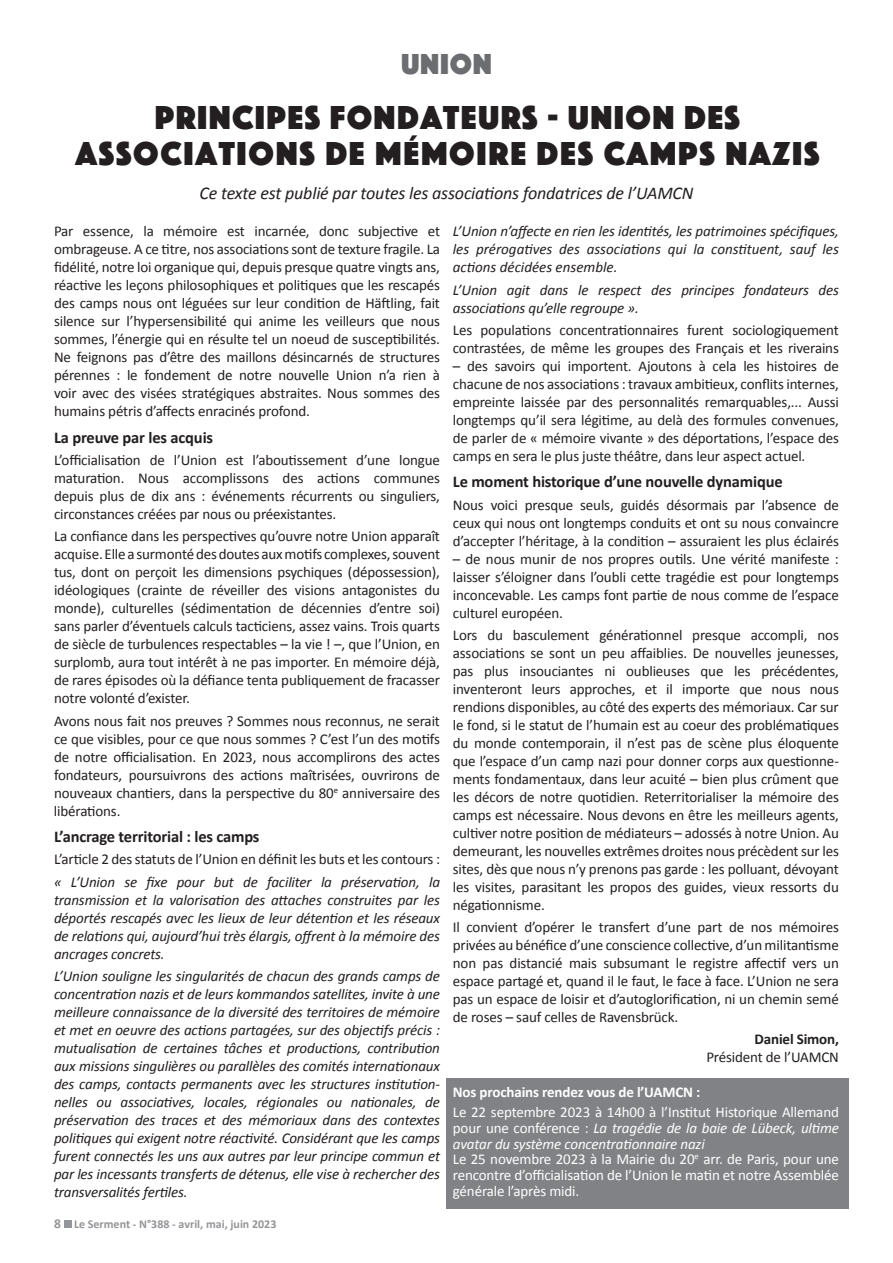
<style>
.page{position:relative;width:893px;height:1263px;background:#fff}
.page>*{position:absolute;margin:0;border:0;box-sizing:border-box;transform-origin:0 0}
.t1{font:34.5px/36px "Phosphate Solid";letter-spacing:.05em;color:#231f20;text-align:center}
.t2{font:30px "Phosphate Solid";letter-spacing:.025em;color:#6c6d70}
.t3{font:italic 18px "Calibri";letter-spacing:-.01em;color:#231f20}
.t4{font:700 16.5px "Calibri";letter-spacing:-.01em;color:#231f20}
.t5{font:15px/18px "Calibri";letter-spacing:-.01em;color:#231f20;text-align:justify}
.t6{font:italic 15px/18px "Calibri";letter-spacing:-.01em;color:#231f20;text-align:justify}
.t7{font:15px/15.8px "Calibri";letter-spacing:-.01em;color:#fff;text-align:justify}
.t8{font:700 15px "Calibri";letter-spacing:-.01em;color:#fff}
.t9{font:700 12px "Calibri";color:#939598}
.s1{font-size:13.5px}
.s2{font-weight:700}
.s3{font-style:italic}
</style>
<div class="page">
<div style="left:64px;top:1220px;width:7px;height:7px;background:#939598"></div>
<div style="left:446px;top:1078px;width:403px;height:131px;background:#808285"></div>
<p class="t2" style="left:401px;top:43px;width:92px">UNION</p>
<p class="t1" style="left:75px;top:98px;width:745px">PRINCIPES FONDATEURS - UNION DES<br>ASSOCIATIONS DE MÉMOIRE DES CAMPS NAZIS</p>
<p class="t3" style="left:200px;top:181px;width:495px">Ce texte est publié par toutes les associations fondatrices de l’UAMCN</p>
<p class="t5" style="left:54px;top:222px;width:388px">Par essence, la mémoire est incarnée, donc subjective et ombrageuse. A ce titre, nos associations sont de texture fragile. La fidélité, notre loi organique qui, depuis presque quatre vingts ans, réactive les leçons philosophiques et politiques que les rescapés des camps nous ont léguées sur leur condition de Häftling, fait silence sur l’hypersensibilité qui anime les veilleurs que nous sommes, l’énergie qui en résulte tel un noeud de susceptibilités.<br>Ne feignons pas d’être des maillons désincarnés de structures pérennes : le fondement de notre nouvelle Union n’a rien à voir avec des visées stratégiques abstraites. Nous sommes des humains pétris d’affects enracinés profond.</p>
<p class="t4" style="left:54px;top:427px;width:161px">La preuve par les acquis</p>
<p class="t5" style="left:54px;top:451px;width:387px">L’officialisation de l’Union est l’aboutissement d’une longue maturation. Nous accomplissons des actions communes depuis plus de dix ans : événements récurrents ou singuliers, circonstances créées par nous ou préexistantes.</p>
<p class="t5" style="left:54px;top:527px;width:388px">La confiance dans les perspectives qu’ouvre notre Union apparaît acquise. Elle a surmonté des doutes aux motifs complexes, souvent tus, dont on perçoit les dimensions psychiques (dépossession), idéologiques (crainte de réveiller des visions antagonistes du monde), culturelles (sédimentation de décennies d’entre soi) sans parler d’éventuels calculs tacticiens, assez vains. Trois quarts de siècle de turbulences respectables – la vie ! –, que l’Union, en surplomb, aura tout intérêt à ne pas importer. En mémoire déjà, de rares épisodes où la défiance tenta publiquement de fracasser notre volonté d’exister.</p>
<p class="t5" style="left:54px;top:712px;width:388px">Avons nous fait nos preuves ? Sommes nous reconnus, ne serait ce que visibles, pour ce que nous sommes ? C’est l’un des motifs de notre officialisation. En 2023, nous accomplirons des actes fondateurs, poursuivrons des actions maîtrisées, ouvrirons de nouveaux chantiers, dans la perspective du 80<sup>e</sup> anniversaire des libérations.</p>
<p class="t4" style="left:54px;top:826px;width:207px">L’ancrage territorial : les camps</p>
<p class="t5" style="left:54px;top:850px;width:387px">L’article 2 des statuts de l’Union en définit les buts et les contours :</p>
<p class="t6" style="left:54px;top:872px;width:388px">« L’Union se fixe pour but de faciliter la préservation, la transmission et la valorisation des attaches construites par les déportés rescapés avec les lieux de leur détention et les réseaux de relations qui, aujourd’hui très élargis, offrent à la mémoire des ancrages concrets.</p>
<p class="t6" style="left:54px;top:966px;width:388px">L’Union souligne les singularités de chacun des grands camps de concentration nazis et de leurs kommandos satellites, invite à une meilleure connaissance de la diversité des territoires de mémoire et met en oeuvre des actions partagées, sur des objectifs précis : mutualisation de certaines tâches et productions, contribution aux missions singulières ou parallèles des comités internationaux des camps, contacts permanents avec les structures institution&shy;nelles ou associatives, locales, régionales ou nationales, de préservation des traces et des mémoriaux dans des contextes politiques qui exigent notre réactivité. Considérant que les camps furent connectés les uns aux autres par leur principe commun et par les incessants transferts de détenus, elle vise à rechercher des transversalités fertiles.</p>
<p class="t9" style="left:54px;top:1216px;width:224px"><span class="s1">8</span> Le Serment - N°388 - avril, mai, juin 2023</p>
<p class="t6" style="left:453px;top:222px;width:388px">L’Union n’affecte en rien les identités, les patrimoines spécifiques, les prérogatives des associations qui la constituent, sauf les actions décidées ensemble.</p>
<p class="t6" style="left:453px;top:280px;width:388px">L’Union agit dans le respect des principes fondateurs des associations qu’elle regroupe ».</p>
<p class="t5" style="left:453px;top:321px;width:387px">Les populations concentrationnaires furent sociologiquement contrastées, de même les groupes des Français et les riverains</p>
<p class="t5" style="left:453px;top:357px;width:388px">– des savoirs qui importent. Ajoutons à cela les histoires de chacune de nos associations : travaux ambitieux, conflits internes, empreinte laissée par des personnalités remarquables,... Aussi longtemps qu’il sera légitime, au delà des formules convenues, de parler de « mémoire vivante » des déportations, l’espace des camps en sera le plus juste théâtre, dans leur aspect actuel.</p>
<p class="t4" style="left:453px;top:471px;width:331px">Le moment historique d’une nouvelle dynamique</p>
<p class="t5" style="left:453px;top:496px;width:388px">Nous voici presque seuls, guidés désormais par l’absence de ceux qui nous ont longtemps conduits et ont su nous convaincre d’accepter l’héritage, à la condition – assuraient les plus éclairés</p>
<p class="t5" style="left:453px;top:550px;width:388px">– de nous munir de nos propres outils. Une vérité manifeste : laisser s’éloigner dans l’oubli cette tragédie est pour longtemps inconcevable. Les camps font partie de nous comme de l’espace culturel européen.</p>
<p class="t5" style="left:453px;top:626px;width:388px">Lors du basculement générationnel presque accompli, nos associations se sont un peu affaiblies. De nouvelles jeunesses, pas plus insouciantes ni oublieuses que les précédentes, inventeront leurs approches, et il importe que nous nous rendions disponibles, au côté des experts des mémoriaux. Car sur le fond, si le statut de l’humain est au coeur des problématiques du monde contemporain, il n’est pas de scène plus éloquente que l’espace d’un camp nazi pour donner corps aux questionne&shy;ments fondamentaux, dans leur acuité – bien plus crûment que les décors de notre quotidien. Reterritorialiser la mémoire des camps est nécessaire. Nous devons en être les meilleurs agents, cultiver notre position de médiateurs – adossés à notre Union. Au demeurant, les nouvelles extrêmes droites nous précèdent sur les sites, dès que nous n’y prenons pas garde : les polluant, dévoyant les visites, parasitant les propos des guides, vieux ressorts du négationnisme.</p>
<p class="t5" style="left:453px;top:918px;width:388px">Il convient d’opérer le transfert d’une part de nos mémoires privées au bénéfice d’une conscience collective, d’un militantisme non pas distancié mais subsumant le registre affectif vers un espace partagé et, quand il le faut, le face à face. L’Union ne sera pas un espace de loisir et d’autoglorification, ni un chemin semé de roses – sauf celles de Ravensbrück.</p>
<p class="t5" style="left:706px;top:1030px;width:134px;text-align:right"><span class="s2">Daniel Simon,<br></span>Président de l’UAMCN</p>
<p class="t8" style="left:453px;top:1082px;width:249px">Nos prochains rendez vous de l’UAMCN :</p>
<p class="t7" style="left:453px;top:1104px;width:388px">Le 22 septembre 2023 à 14h00 à l’Institut Historique Allemand pour une conférence : <span class="s3">La tragédie de la baie de Lübeck, ultime avatar du système concentrationnaire nazi</span></p>
<p class="t7" style="left:453px;top:1152px;width:388px">Le 25 novembre 2023 à la Mairie du 20<sup>e</sup> arr. de Paris, pour une rencontre d’officialisation de l’Union le matin et notre Assemblée générale l’après midi.</p>
</div>
